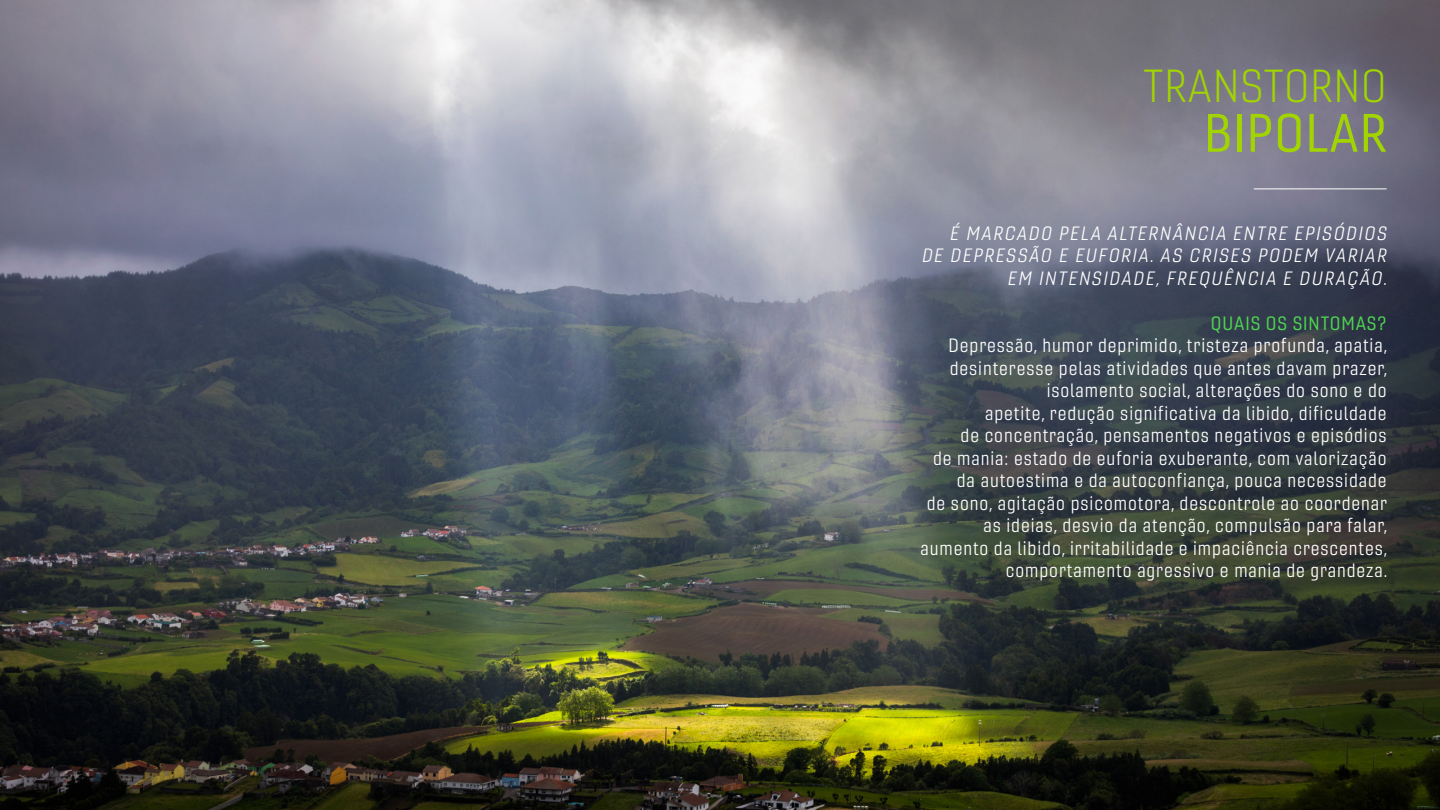
<style>
.page{position:relative;width:1440px;height:810px;background:#fff}
.page>*{position:absolute;margin:0;border:0;box-sizing:border-box;transform-origin:0 0}
.t1{font:52.5px "Gineso Nor Reg";letter-spacing:.025em;color:#a1d400}
.t2{font:45px "Gineso Nor Lig";letter-spacing:.025em;color:#a1d400}
.t3{font:18.75px/22.5px "Gineso Nor Boo";letter-spacing:.05em;color:#fff;text-align:right}
.t4{font:18.75px/22.5px "Gineso Nor Boo It";letter-spacing:.1em;color:#fff;text-align:right}
.t5{font:18.75px "Gineso Nor Reg";letter-spacing:.05em;color:#4ed450}
</style>
<div class="page">
<img style="left:0;top:0;width:1440px;height:810px">
<hr style="left:1254px;top:189px;width:133px;height:1px;background:#fff">
<p class="t2" style="left:1143px;top:59px;width:245px">TRANSTORNO</p>
<p class="t1" style="left:1204px;top:100px;width:184px">BIPOLAR</p>
<p class="t4" style="left:922px;top:222px;width:467px">É MARCADO PELA ALTERNÂNCIA ENTRE EPISÓDIOS<br>DE DEPRESSÃO E EUFORIA. AS CRISES PODEM VARIAR<br>EM INTENSIDADE, FREQUÊNCIA E DURAÇÃO.</p>
<p class="t5" style="left:1211px;top:311px;width:177px">QUAIS OS SINTOMAS?</p>
<p class="t3" style="left:920px;top:334px;width:468px">Depressão, humor deprimido, tristeza profunda, apatia, desinteresse pelas atividades que antes davam prazer, isolamento social, alterações do sono e do<br>apetite, redução significativa da libido, dificuldade<br>de concentração, pensamentos negativos e episódios<br>de mania: estado de euforia exuberante, com valorização da autoestima e da autoconfiança, pouca necessidade<br>de sono, agitação psicomotora, descontrole ao coordenar as ideias, desvio da atenção, compulsão para falar, aumento da libido, irritabilidade e impaciência crescentes, comportamento agressivo e mania de grandeza.</p>
</div>
